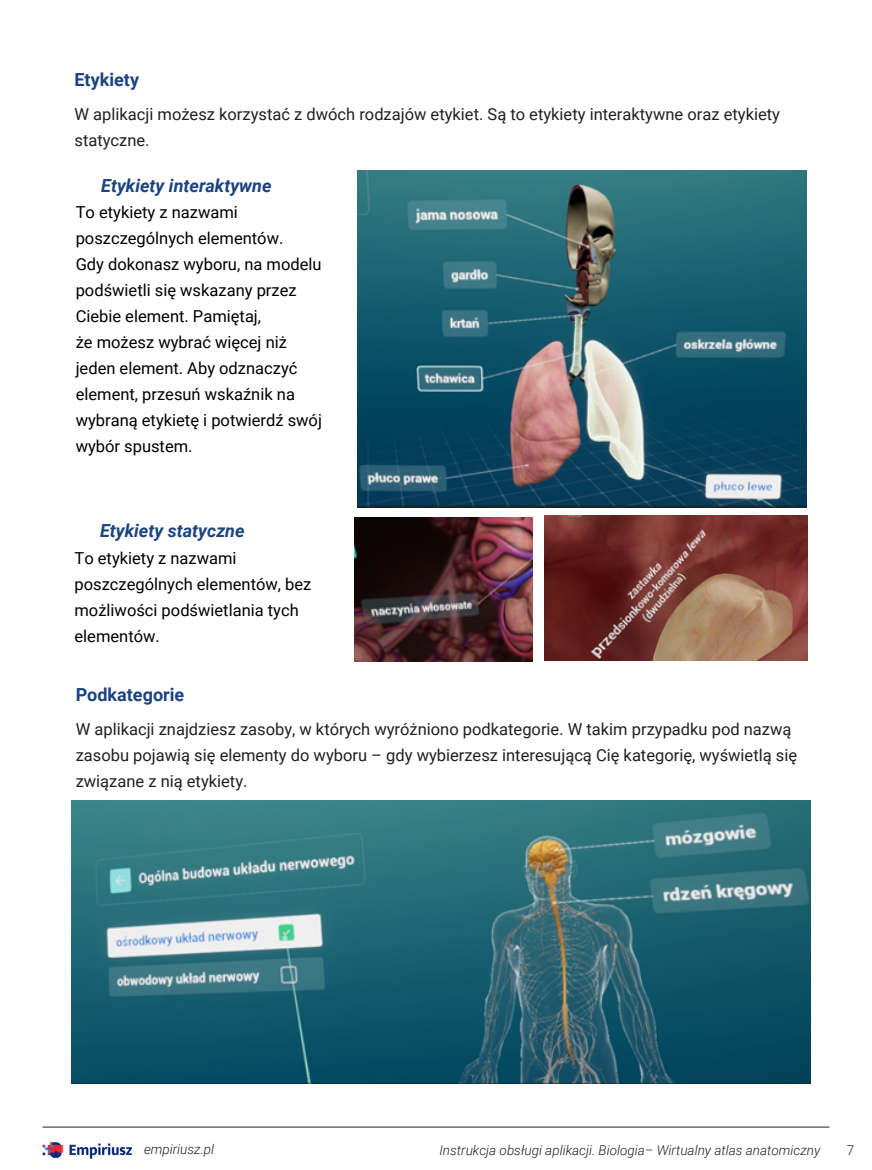
<style>
.page{position:relative;width:872px;height:1170px;background:#fff}
.page>*{position:absolute;margin:0;border:0;box-sizing:border-box;transform-origin:0 0}
.t1{font:italic 700 18px "Roboto";color:#1b4380}
.t2{font:700 18px "Roboto";color:#1b4380}
.t3{font:16.5px/26px "Roboto";color:#000}
.t4{font:16.5px/26px "Roboto";color:#231f20}
.t5{font:italic 300 13.5px "Roboto";color:#231f20}
.t6{font:300 13.5px "Roboto";color:#231f20}
</style>
<div class="page">
<hr style="left:43px;top:1126px;width:786px;height:1px;background:#231f20">
<img style="left:42px;top:1142px;width:90px;height:17px">
<img style="left:357px;top:171px;width:449px;height:336px">
<img style="left:355px;top:517px;width:177px;height:144px">
<img style="left:544px;top:515px;width:264px;height:145px">
<img style="left:71px;top:800px;width:739px;height:283px">
<p class="t2" style="left:74px;top:67px;width:66px">Etykiety</p>
<p class="t4" style="left:74px;top:101px;width:707px">W aplikacji możesz korzystać z dwóch rodzajów etykiet. Są to etykiety interaktywne oraz etykiety statyczne.</p>
<p class="t1" style="left:101px;top:173px;width:172px">Etykiety interaktywne</p>
<p class="t3" style="left:76px;top:199px;width:248px">To etykiety z nazwami poszczególnych elementów.<br>Gdy dokonasz wyboru, na modelu podświetli się wskazany przez<br>Ciebie element. Pamiętaj,<br>że możesz wybrać więcej niż jeden element. Aby odznaczyć element, przesuń wskaźnik na wybraną etykietę i potwierdź swój wybór spustem.</p>
<p class="t1" style="left:100px;top:518px;width:146px">Etykiety statyczne</p>
<p class="t3" style="left:74px;top:544px;width:238px">To etykiety z nazwami poszczególnych elementów, bez możliwości podświetlania tych elementów.</p>
<p class="t2" style="left:76px;top:681px;width:110px">Podkategorie</p>
<p class="t4" style="left:76px;top:715px;width:723px">W aplikacji znajdziesz zasoby, w których wyróżniono podkategorie. W takim przypadku pod nazwą zasobu pojawią się elementy do wyboru – gdy wybierzesz interesującą Cię kategorię, wyświetlą się związane z nią etykiety.</p>
<p class="t5" style="left:144px;top:1139px;width:72px">empiriusz.pl</p>
<p class="t5" style="left:439px;top:1140px;width:382px">Instrukcja obsługi aplikacji. Biologia– Wirtualny atlas anatomiczny</p>
<p class="t6" style="left:847px;top:1140px;width:9px">7</p>
</div>
